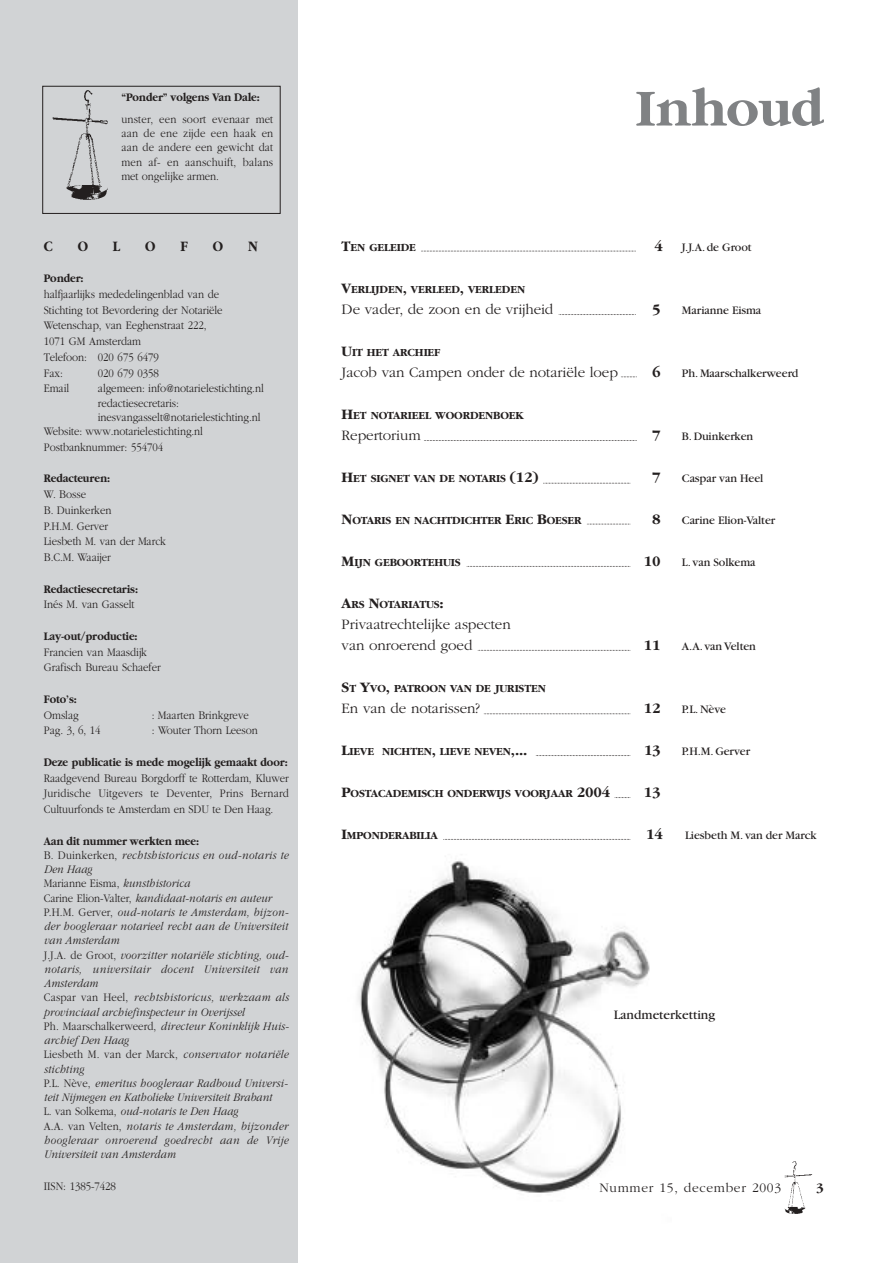
<style>
.page{position:relative;width:893px;height:1263px;background:#fff}
.page>*{position:absolute;margin:0;border:0;box-sizing:border-box;transform-origin:0 0}
.t1{font:700 54px "Garamond";color:#808284}
.t2{font:300 15px/21px "Garamond";letter-spacing:-.005em;color:#231f1f}
.t3{font:700 15px "Garamond";letter-spacing:-.005em;color:#231f1f}
.t4{font:700 15px "Garamond";letter-spacing:-.005em;color:#231f1f;scale:.9 1}
.t5{font:300 13.5px "Garamond";letter-spacing:.05em;color:#231f1f}
.t6{font:13.5px "Garamond";color:#231f1f}
.t7{font:700 13.5px "Garamond";color:#231f1f}
.t8{font:italic 300 12px/14.2px "Garamond";letter-spacing:.025em;color:#231f1f;scale:.9 1}
.t9{font:300 12px/15.8px "Garamond";letter-spacing:-.005em;color:#231f1f;scale:.9 1}
.t10{font:12px "Garamond";letter-spacing:-.005em;color:#231f1f}
.t11{font:700 12px "Garamond";letter-spacing:-.005em;color:#231f1f;scale:.9 1}
.t12{font:700 11.25px "Garamond";letter-spacing:-.01em;color:#231f1f}
.s1{font-weight:700;font-style:normal}
.s2{font-style:normal}
.s3{font-size:15px}
</style>
<div class="page">
<img style="left:358px;top:861px;width:292px;height:332px">
<div style="left:0;top:1px;width:297px;height:1262px;background:#d1d3d5"></div>
<img style="left:784px;top:1161px;width:29px;height:53px">
<img style="left:52px;top:90px;width:56px;height:110px">
<div style="left:42px;top:86px;width:238px;height:128px;border:1px solid #231f1f"></div>
<svg style="left:421px;top:251px;width:215px;height:1px"></svg>
<svg style="left:558px;top:314px;width:78px;height:1px"></svg>
<svg style="left:621px;top:376px;width:16px;height:1px"></svg>
<svg style="left:424px;top:440px;width:213px;height:1px"></svg>
<svg style="left:543px;top:483px;width:87px;height:1px"></svg>
<svg style="left:484px;top:713px;width:146px;height:1px"></svg>
<svg style="left:536px;top:755px;width:94px;height:1px"></svg>
<svg style="left:614px;top:797px;width:16px;height:1px"></svg>
<svg style="left:443px;top:839px;width:187px;height:1px"></svg>
<svg style="left:478px;top:650px;width:152px;height:1px"></svg>
<svg style="left:466px;top:566px;width:164px;height:1px"></svg>
<svg style="left:587px;top:524px;width:43px;height:1px"></svg>
<p class="t11" style="left:121px;top:92px;width:155px">“Ponder” volgens Van Dale:</p>
<p class="t9" style="left:121px;top:113px;width:170px;line-height:14.4px;text-align:justify">unster, een soort evenaar met aan de ene zijde een haak en aan de andere een gewicht dat men af- en aanschuift, balans met ongelijke armen.</p>
<p class="t4" style="left:44px;top:240px;width:11px">C</p>
<p class="t4" style="left:78px;top:240px;width:13px">O</p>
<p class="t4" style="left:113px;top:240px;width:10px">L</p>
<p class="t4" style="left:145px;top:240px;width:13px">O</p>
<p class="t4" style="left:180px;top:240px;width:10px">F</p>
<p class="t4" style="left:213px;top:240px;width:13px">O</p>
<p class="t4" style="left:248px;top:240px;width:12px">N</p>
<p class="t11" style="left:44px;top:274px;width:46px">Ponder:</p>
<p class="t9" style="left:44px;top:287px;width:200px">halfjaarlijks mededelingenblad van de<br>Stichting tot Bevordering der Notariële<br>Wetenschap, van Eeghenstraat 222,<br>1071 GM Amsterdam<br>Telefoon: 020 675 6479<br>Fax:</p>
<p class="t9" style="left:98px;top:366px;width:69px">020 679 0358</p>
<p class="t9" style="left:44px;top:382px;width:30px">Email</p>
<p class="t9" style="left:98px;top:382px;width:186px">algemeen: info@notarielestichting.nl</p>
<p class="t9" style="left:98px;top:396px;width:92px">redactiesecretaris:</p>
<p class="t9" style="left:98px;top:410px;width:182px">inesvangasselt@notarielestichting.nl</p>
<p class="t9" style="left:44px;top:424px;width:178px">Website: www.notarielestichting.nl</p>
<p class="t9" style="left:44px;top:440px;width:134px">Postbanknummer: 554704</p>
<p class="t11" style="left:44px;top:474px;width:75px">Redacteuren:</p>
<p class="t9" style="left:44px;top:487px;width:137px">W. Bosse<br>B. Duinkerken<br>P.H.M. Gerver<br>Liesbeth M. van der Marck<br>B.C.M. Waaijer</p>
<p class="t11" style="left:44px;top:584px;width:106px">Redactiesecretaris:</p>
<p class="t9" style="left:44px;top:598px;width:102px">Inés M. van Gasselt</p>
<p class="t11" style="left:44px;top:631px;width:106px">Lay-out/productie:</p>
<p class="t9" style="left:44px;top:645px;width:131px">Francien van Maasdijk<br>Grafisch Bureau Schaefer</p>
<p class="t11" style="left:44px;top:694px;width:38px">Foto’s:</p>
<p class="t9" style="left:44px;top:708px;width:40px">Omslag</p>
<p class="t9" style="left:152px;top:708px;width:109px">: Maarten Brinkgreve</p>
<p class="t9" style="left:44px;top:724px;width:64px">Pag. 3, 6, 14</p>
<p class="t9" style="left:152px;top:724px;width:119px">: Wouter Thorn Leeson</p>
<p class="t11" style="left:44px;top:757px;width:272px">Deze publicatie is mede mogelijk gemaakt door:</p>
<p class="t9" style="left:44px;top:771px;width:274px;text-align:justify">Raadgevend Bureau Borgdorff te Rotterdam, Kluwer Juridische Uitgevers te Deventer, Prins Bernard Cultuurfonds te Amsterdam en SDU te Den Haag.</p>
<p class="t8" style="left:44px;top:835px;width:274px"><span class="s1">Aan dit nummer werkten mee:<br></span><span class="s2">B. Duinkerken,</span> rechtshistoricus en oud-notaris te Den Haag<br><span class="s2">Marianne Eisma,</span> kunsthistorica<br><span class="s2">Carine Elion-Valter,</span> kandidaat-notaris en auteur <span class="s2">P.H.M. Gerver,</span> oud-notaris te Amsterdam, bijzon&shy;der hoogleraar notarieel recht aan de Universiteit van Amsterdam<br><span class="s2">J.J.A. de Groot,</span> voorzitter notariële stichting, oud&shy;notaris, universitair docent Universiteit van Amsterdam<br><span class="s2">Caspar van Heel,</span> rechtshistoricus, werkzaam als provinciaal archiefinspecteur in Overijssel<br><span class="s2">Ph. Maarschalkerweerd,</span> directeur Koninklijk Huis&shy;archief Den Haag<br><span class="s2">Liesbeth M. van der Marck,</span> conservator notariële stichting<br><span class="s2">P.L. Nève,</span> emeritus hoogleraar Radboud Universi&shy;teit Nijmegen en Katholieke Universiteit Brabant<br><span class="s2">L. van Solkema,</span> oud-notaris te Den Haag<br><span class="s2">A.A. van Velten,</span> notaris te Amsterdam, bijzonder hoogleraar onroerend goedrecht aan de Vrije Universiteit van Amsterdam</p>
<p class="t9" style="left:44px;top:1179px;width:82px">IISN: 1385-7428</p>
<h1 class="t1" style="left:635px;top:87px;width:189px">Inhoud</h1>
<p class="t12" style="left:341px;top:243px;width:76px"><span class="s3">T</span>EN GELEIDE</p>
<p class="t3" style="left:654px;top:240px;width:10px">4</p>
<p class="t10" style="left:682px;top:243px;width:71px">J.J.A.de Groot</p>
<p class="t12" style="left:341px;top:285px;width:185px"><span class="s3">V</span>ERLIJDEN<span class="s3">,</span> VERLEED<span class="s3">,</span> VERLEDEN</p>
<p class="t2" style="left:341px;top:300px;width:213px">De vader, de zoon en de vrijheid</p>
<p class="t3" style="left:652px;top:303px;width:10px">5</p>
<p class="t10" style="left:682px;top:306px;width:81px">Marianne Eisma</p>
<p class="t12" style="left:341px;top:348px;width:100px"><span class="s3">U</span>IT HET ARCHIEF</p>
<p class="t2" style="left:341px;top:363px;width:278px">Jacob van Campen onder de notariële loep</p>
<p class="t3" style="left:652px;top:366px;width:10px">6</p>
<p class="t10" style="left:682px;top:369px;width:118px">Ph. Maarschalkerweerd</p>
<p class="t12" style="left:341px;top:411px;width:184px"><span class="s3">H</span>ET NOTARIEEL WOORDENBOEK</p>
<p class="t2" style="left:341px;top:426px;width:81px">Repertorium</p>
<p class="t3" style="left:652px;top:429px;width:10px">7</p>
<p class="t10" style="left:682px;top:432px;width:73px">B. Duinkerken</p>
<p class="t12" style="left:341px;top:474px;width:198px"><span class="s3">H</span>ET SIGNET VAN DE NOTARIS <span class="s3">(12)</span></p>
<p class="t3" style="left:652px;top:471px;width:10px">7</p>
<p class="t10" style="left:682px;top:474px;width:83px">Caspar van Heel</p>
<p class="t12" style="left:341px;top:516px;width:241px"><span class="s3">N</span>OTARIS EN NACHTDICHTER <span class="s3">E</span>RIC <span class="s3">B</span>OESER</p>
<p class="t3" style="left:652px;top:513px;width:10px">8</p>
<p class="t10" style="left:682px;top:516px;width:95px">Carine Elion-Valter</p>
<p class="t12" style="left:341px;top:558px;width:121px"><span class="s3">M</span>IJN GEBOORTEHUIS</p>
<p class="t3" style="left:644px;top:555px;width:18px">10</p>
<p class="t10" style="left:682px;top:558px;width:75px">L. van Solkema</p>
<p class="t12" style="left:341px;top:600px;width:104px"><span class="s3">A</span>RS <span class="s3">N</span>OTARIATUS<span class="s3">:</span></p>
<p class="t2" style="left:341px;top:615px;width:171px">Privaatrechtelijke aspecten van onroerend goed</p>
<p class="t3" style="left:644px;top:639px;width:18px">11</p>
<p class="t10" style="left:682px;top:642px;width:76px">A.A. van Velten</p>
<p class="t12" style="left:341px;top:684px;width:206px"><span class="s3">S</span>T <span class="s3">Y</span>VO<span class="s3">,</span> PATROON VAN DE JURISTEN</p>
<p class="t2" style="left:341px;top:699px;width:140px">En van de notarissen?</p>
<p class="t3" style="left:644px;top:702px;width:18px">12</p>
<p class="t10" style="left:682px;top:705px;width:46px">P.L. Nève</p>
<p class="t12" style="left:341px;top:747px;width:187px"><span class="s3">L</span>IEVE NICHTEN<span class="s3">,</span> LIEVE NEVEN<span class="s3">,...</span></p>
<p class="t3" style="left:644px;top:744px;width:18px">13</p>
<p class="t10" style="left:682px;top:747px;width:70px">P.H.M. Gerver</p>
<p class="t12" style="left:341px;top:789px;width:270px"><span class="s3">P</span>OSTACADEMISCH ONDERWIJS VOORJAAR <span class="s3">2004</span></p>
<p class="t3" style="left:644px;top:786px;width:18px">13</p>
<p class="t12" style="left:341px;top:831px;width:98px"><span class="s3">I</span>MPONDERABILIA</p>
<p class="t3" style="left:646px;top:828px;width:18px">14</p>
<p class="t10" style="left:685px;top:831px;width:133px">Liesbeth M. van der Marck</p>
<p class="t6" style="left:614px;top:1010px;width:103px">Landmeterketting</p>
<p class="t5" style="left:599px;top:1182px;width:183px">Nummer 15, december 2003</p>
<p class="t7" style="left:816px;top:1182px;width:9px">3</p>
</div>
